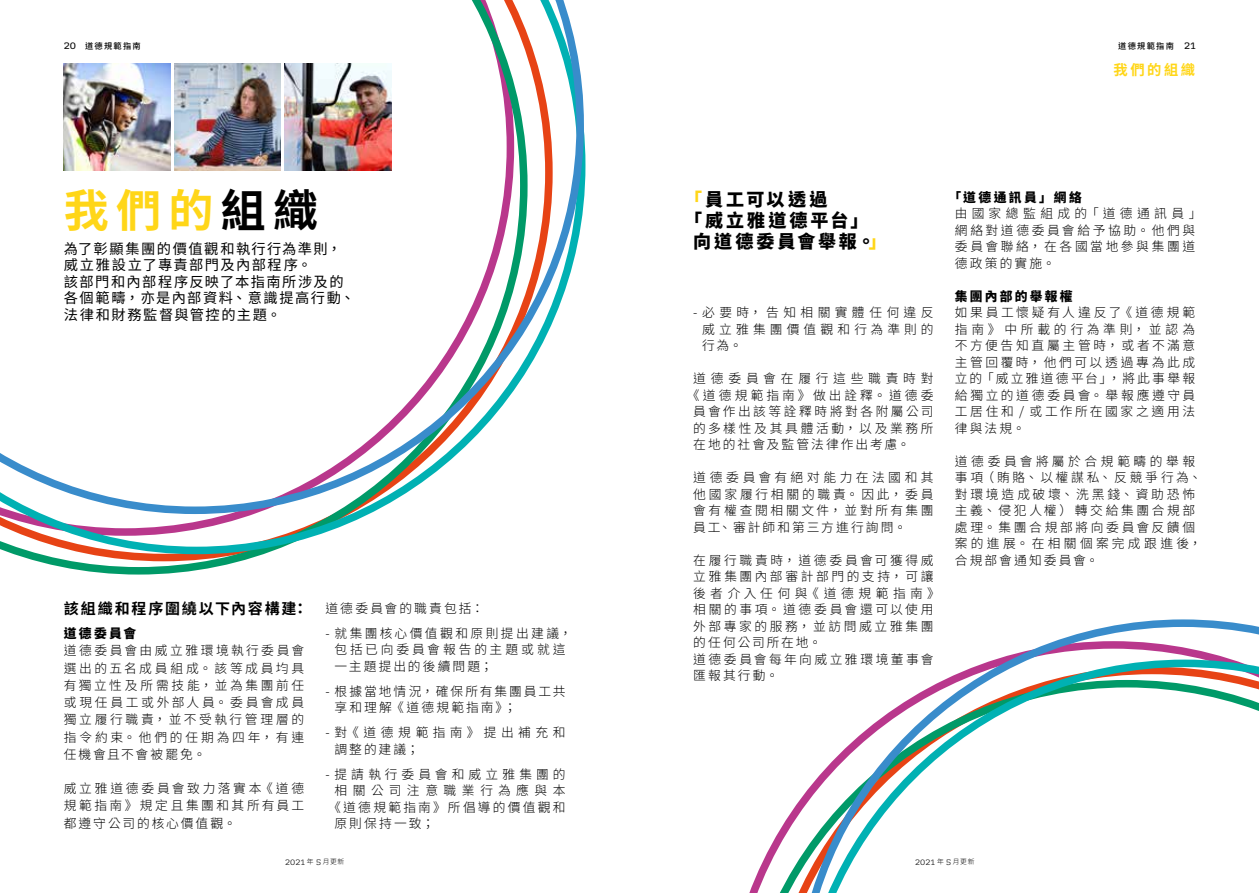
<style>
.page{position:relative;width:1259px;height:893px;background:#fff}
.page>*{position:absolute;margin:0;border:0;box-sizing:border-box;transform-origin:0 0}
.t1{font:700 45px "Noto Sans CJ Ktc";letter-spacing:.165em;color:#ffd618}
.t2{font:900 18px "Noto Sans CJ Ktc";letter-spacing:.17em;color:#000}
.t3{font:700 15px "Noto Sans CJ Ktc";letter-spacing:.125em;color:#000}
.t4{font:14.25px/16.5px "Noto Sans CJ Ktc";letter-spacing:.105em;color:#000}
.t5{font:700 14.25px "Noto Sans CJ Ktc";letter-spacing:.18em;color:#ffd618}
.t6{font:300 12.75px/16.5px "Noto Sans CJ Ktc";letter-spacing:.205em;color:#000;text-align:justify}
.t7{font:300 12.75px/16.5px "Noto Sans CJ Ktc";letter-spacing:.155em;color:#000}
.t8{font:900 12.75px "Noto Sans CJ Ktc";letter-spacing:.18em;color:#000}
.t9{font:300 12.75px/16.5px "Noto Sans CJ Ktc";letter-spacing:.34em;color:#000}
.t10{font:300 12.75px "Noto Sans CJ Ktc";letter-spacing:.175em;color:#000}
.t11{font:300 12.75px "Noto Sans CJ Ktc";letter-spacing:.24em;color:#000}
.t12{font:300 12.75px "Noto Sans CJ Ktc";letter-spacing:.325em;color:#000}
.t13{font:300 12.75px "Noto Sans CJ Ktc";letter-spacing:.375em;color:#000}
.t14{font:300 12.75px "Noto Sans CJ Ktc";letter-spacing:.435em;color:#000}
.t15{font:300 12.75px "Noto Sans CJ Ktc";letter-spacing:.17em;color:#000}
.t16{font:500 8.25px "Noto Sans CJ Ktc";letter-spacing:.15em;color:#000}
.t17{font:300 7.5px "FS Rufus";color:#000}
.s1{font-family:"FS Rufus";font-weight:400;font-size:9px}
.s2{color:#000}
.s3{color:#ffd618}
.s4{font-family:"Noto Sans CJ Ktc";font-size:6.75px}
</style>
<div class="page">
<svg style="left:13px;top:554px;width:251px;height:21px"></svg>
<svg style="left:0;top:132px;width:585px;height:422px"></svg>
<svg style="left:0;top:0;width:584px;height:514px"></svg>
<img style="left:64px;top:64px;width:106px;height:106px">
<img style="left:285px;top:64px;width:106px;height:106px">
<img style="left:174px;top:64px;width:107px;height:106px">
<svg style="left:749px;top:808px;width:45px;height:85px"></svg>
<svg style="left:794px;top:619px;width:465px;height:274px"></svg>
<p class="t16" style="left:64px;top:41px;width:78px"><span class="s1">20</span> 道德規範指南</p>
<p class="t16" style="left:1118px;top:41px;width:80px">道德規範指南 <span class="s1">21</span></p>
<p class="t5" style="left:1113px;top:62px;width:83px">我們的組織</p>
<h1 class="t1" style="left:64px;top:185px;width:256px">我們的<span class="s2">組織</span></h1>
<p class="t4" style="left:64px;top:241px;width:292px">為了彰顯集團的價值觀和執行行為準則，威立雅設立了專責部門及內部程序。<br>該部門和內部程序反映了本指南所涉及的各個範疇，亦是內部資料、意識提高行動、法律和財務監督與管控的主題。</p>
<h2 class="t2" style="left:684px;top:189px;width:145px"><span class="s3">「</span>員工可以透過</h2>
<h2 class="t2" style="left:684px;top:210px;width:186px">「威立雅道德平台」</h2>
<h2 class="t2" style="left:693px;top:231px;width:195px">向道德委員會舉報。<span class="s3">」</span></h2>
<p class="t8" style="left:948px;top:190px;width:135px">「道德通訊員」網絡</p>
<p class="t6" style="left:955px;top:205px;width:248px;text-align:left">由國家總監組成的「道德通訊員」網絡對道德委員會給予協助。他們與委員會聯絡，在各國當地參與集團道德政策的實施。</p>
<p class="t8" style="left:955px;top:289px;width:119px">集團內部的舉報權</p>
<p class="t6" style="left:955px;top:304px;width:242px">如果員工懷疑有人違反了《道德規範指南》中所載的行為準則，並認為不方便告知直屬主管時，或者不滿意主管回覆時，他們可以透過專為此成立的「威立雅道德平台」，將此事舉報給獨立的道德委員會。舉報應遵守員工居住和 / 或工作所在國家之適用法律與法規。</p>
<p class="t6" style="left:955px;top:453px;width:248px;text-align:left">道德委員會將屬於合規範疇的舉報事項（賄賂、以權謀私、反競爭行為、對環境造成破壞、洗黑錢、資助恐怖主義、侵犯人權）轉交給集團合規部處理。集團合規部將向委員會反饋個案的進展。在相關個案完成跟進後，合規部會通知委員會。</p>
<p class="t6" style="left:702px;top:305px;width:233px;text-indent:-9px">- 必要時，告知相關實體任何違反威立雅集團價值觀和行為準則的行為。</p>
<p class="t13" style="left:693px;top:372px;width:242px">道德委員會在履行這些職責時對</p>
<p class="t11" style="left:687px;top:388px;width:248px">《道德規範指南》做出詮釋。道德委</p>
<p class="t6" style="left:693px;top:404px;width:242px">員會作出該等詮釋時將對各附屬公司</p>
<p class="t6" style="left:693px;top:420px;width:242px">的多樣性及其具體活動，以及業務所</p>
<p class="t7" style="left:693px;top:437px;width:218px">在地的社會及監管法律作出考慮。</p>
<p class="t6" style="left:693px;top:470px;width:242px">道德委員會有絕对能力在法國和其他國家履行相關的職責。因此，委員會有權查閱相關文件，並對所有集團員工、審計師和第三方進行詢問。</p>
<p class="t6" style="left:693px;top:552px;width:248px;text-align:left">在履行職責時，道德委員會可獲得威立雅集團內部審計部門的支持，可讓後者介入任何與《道德規範指南》相關的事項。道德委員會還可以使用外部專家的服務，並訪問威立雅集團的任何公司所在地。<br>道德委員會每年向威立雅環境董事會匯報其行動。</p>
<p class="t3" style="left:64px;top:600px;width:245px">該組織和程序圍繞以下內容構建：</p>
<p class="t8" style="left:64px;top:626px;width:74px">道德委員會</p>
<p class="t6" style="left:64px;top:642px;width:242px;line-height:17.2px">道德委員會由威立雅環境執行委員會選出的五名成員組成。該等成員均具有獨立性及所需技能，並為集團前任或現任員工或外部人員。委員會成員獨立履行職責，並不受執行管理層的指令約束。他們的任期為四年，有連任機會且不會被罷免。</p>
<p class="t6" style="left:64px;top:780px;width:242px;line-height:17.2px">威立雅道德委員會致力落實本《道德規範指南》規定且集團和其所有員工都遵守公司的核心價值觀。</p>
<p class="t15" style="left:325px;top:601px;width:160px">道德委員會的職責包括：</p>
<p class="t6" style="left:334px;top:625px;width:239px;text-align:left;text-indent:-9px">- 就集團核心價值觀和原則提出建議，包括已向委員會報告的主題或就這一主題提出的後續問題；</p>
<p class="t7" style="left:334px;top:683px;width:233px;text-indent:-9px">- 根據當地情況，確保所有集團員工共享和理解《道德規範指南》；</p>
<p class="t9" style="left:334px;top:724px;width:233px;text-indent:-9px">- 對《道德規範指南》提出補充和調整的建議；</p>
<p class="t12" style="left:325px;top:767px;width:242px">- 提請執行委員會和威立雅集團的</p>
<p class="t14" style="left:334px;top:783px;width:233px">相關公司注意職業行為應與本</p>
<p class="t10" style="left:328px;top:800px;width:239px">《道德規範指南》所倡導的價值觀和</p>
<p class="t6" style="left:334px;top:815px;width:102px">原則保持一致；</p>
<p class="t17" style="left:285px;top:856px;width:61px">2021 <span class="s4">年</span> 5 <span class="s4">月更新</span></p>
<p class="t17" style="left:915px;top:856px;width:61px">2021 <span class="s4">年</span> 5 <span class="s4">月更新</span></p>
</div>
